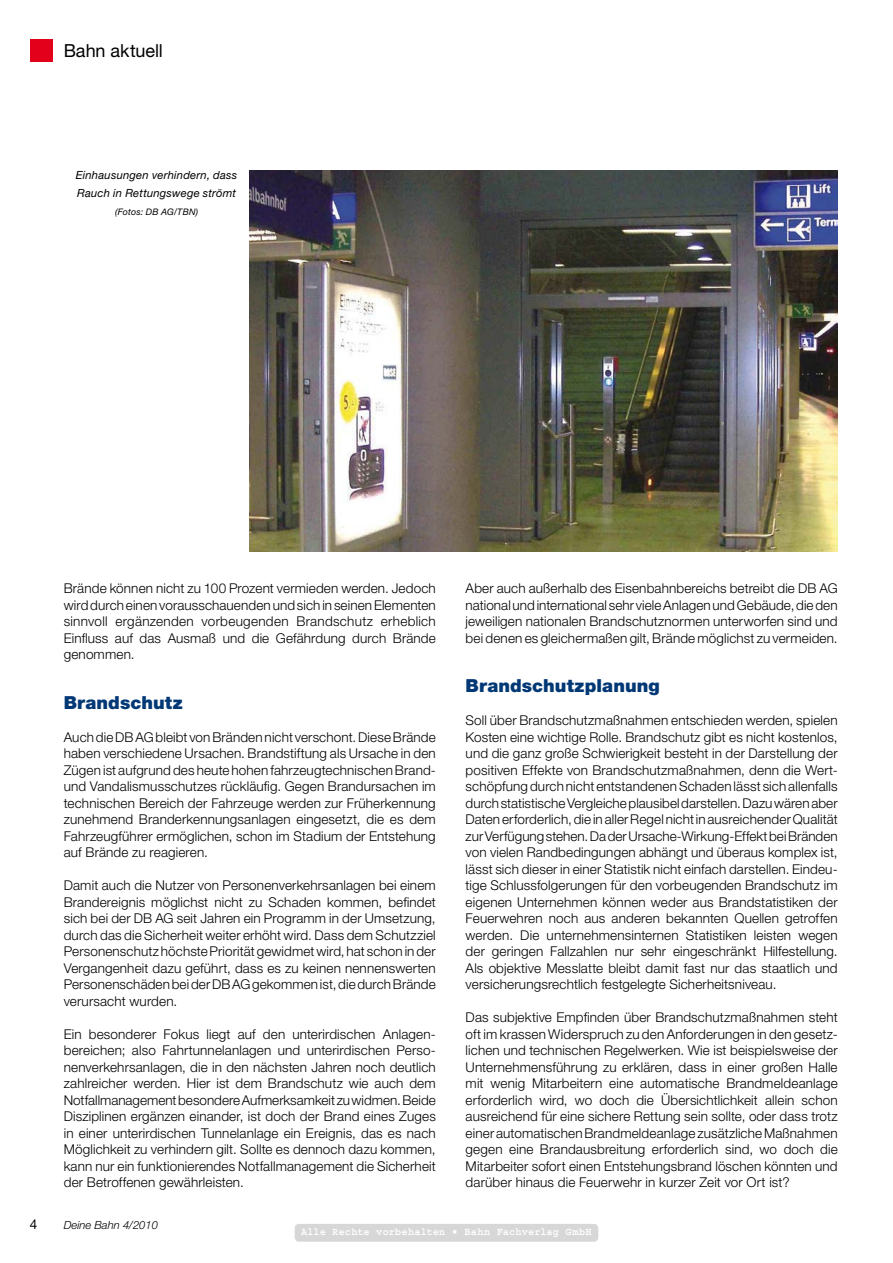
<style>
.page{position:relative;width:893px;height:1263px;background:#fff}
.page>*{position:absolute;margin:0;border:0;box-sizing:border-box;transform-origin:0 0}
.t1{font:900 18px "Helvetica Neue";letter-spacing:.005em;color:#003876}
.t2{font:18px "Helvetica Neue";letter-spacing:-.005em;color:#000}
.t3{font:300 13.5px/16.5px "Helvetica Neue";letter-spacing:.01em;color:#000;text-align:justify}
.t4{font:13.5px "Helvetica Neue";color:#000}
.t5{font:italic 11.25px/18px "Helvetica Neue";letter-spacing:.02em;color:#000}
.t6{font:italic 300 11.25px "Helvetica Neue";color:#000}
.t7{font:700 10.65px "Courier";letter-spacing:.025em;color:#fff;scale:.95 1}
.t8{font:italic 9px "Helvetica Neue";letter-spacing:.015em;color:#000}
</style>
<div class="page">
<div style="left:30px;top:39px;width:23px;height:23px;background:#e2001a"></div>
<img style="left:249px;top:170px;width:589px;height:381px">
<div style="left:295px;top:1224px;width:303px;height:18px;background:#d7d7d8;border-radius:4px"></div>
<h1 class="t2" style="left:64px;top:40px;width:101px">Bahn aktuell</h1>
<p class="t5" style="left:76px;top:166px;width:163px">Einhausungen verhindern, dass<br>Rauch in Rettungswege strömt</p>
<p class="t8" style="left:115px;top:206px;width:84px">(Fotos: DB AG/TBN)</p>
<p class="t3" style="left:64px;top:580px;width:374px">Brände können nicht zu 100 Prozent vermieden werden. Jedoch wird durch einen vorausschauenden und sich in seinen Elementen sinnvoll ergänzenden vorbeugenden Brandschutz erheblich Einfluss auf das Ausmaß und die Gefährdung durch Brände genommen.</p>
<h1 class="t1" style="left:64px;top:691px;width:120px">Brandschutz</h1>
<p class="t3" style="left:64px;top:728px;width:374px">Auch die DB AG bleibt von Bränden nicht verschont. Diese Brände haben verschiedene Ursachen. Brandstiftung als Ursache in den Zügen ist aufgrund des heute hohen fahrzeugtechnischen Brand&shy;und Vandalismusschutzes rückläufig. Gegen Brandursachen im technischen Bereich der Fahrzeuge werden zur Früherkennung zunehmend Branderkennungsanlagen eingesetzt, die es dem Fahrzeugführer ermöglichen, schon im Stadium der Entstehung auf Brände zu reagieren.</p>
<p class="t3" style="left:64px;top:877px;width:374px">Damit auch die Nutzer von Personenverkehrsanlagen bei einem Brandereignis möglichst nicht zu Schaden kommen, befindet sich bei der DB AG seit Jahren ein Programm in der Umsetzung, durch das die Sicherheit weiter erhöht wird. Dass dem Schutzziel Personenschutz höchste Priorität gewidmet wird, hat schon in der Vergangenheit dazu geführt, dass es zu keinen nennenswerten Personenschäden bei der DB AG gekommen ist, die durch Brände verursacht wurden.</p>
<p class="t3" style="left:64px;top:1025px;width:374px">Ein besonderer Fokus liegt auf den unterirdischen Anlagen&shy;bereichen; also Fahrtunnelanlagen und unterirdischen Perso&shy;nenverkehrsanlagen, die in den nächsten Jahren noch deutlich zahlreicher werden. Hier ist dem Brandschutz wie auch dem Notfallmanagement besondere Aufmerksamkeit zu widmen. Beide Disziplinen ergänzen einander, ist doch der Brand eines Zuges in einer unterirdischen Tunnelanlage ein Ereignis, das es nach Möglichkeit zu verhindern gilt. Sollte es dennoch dazu kommen, kann nur ein funktionierendes Notfallmanagement die Sicherheit der Betroffenen gewährleisten.</p>
<p class="t3" style="left:466px;top:580px;width:374px">Aber auch außerhalb des Eisenbahnbereichs betreibt die DB AG national und international sehr viele Anlagen und Gebäude, die den jeweiligen nationalen Brandschutznormen unterworfen sind und bei denen es gleichermaßen gilt, Brände möglichst zu vermeiden.</p>
<h1 class="t1" style="left:466px;top:675px;width:196px">Brandschutzplanung</h1>
<p class="t3" style="left:466px;top:712px;width:374px">Soll über Brandschutzmaßnahmen entschieden werden, spielen Kosten eine wichtige Rolle. Brandschutz gibt es nicht kostenlos, und die ganz große Schwierigkeit besteht in der Darstellung der positiven Effekte von Brandschutzmaßnahmen, denn die Wert&shy;schöpfung durch nicht entstandenen Schaden lässt sich allenfalls durch statistische Vergleiche plausibel darstellen. Dazu wären aber Daten erforderlich, die in aller Regel nicht in ausreichender Qualität zur Verfügung stehen. Da der Ursache-Wirkung-Effekt bei Bränden von vielen Randbedingungen abhängt und überaus komplex ist, lässt sich dieser in einer Statistik nicht einfach darstellen. Eindeu&shy;tige Schlussfolgerungen für den vorbeugenden Brandschutz im eigenen Unternehmen können weder aus Brandstatistiken der Feuerwehren noch aus anderen bekannten Quellen getroffen werden. Die unternehmensinternen Statistiken leisten wegen der geringen Fallzahlen nur sehr eingeschränkt Hilfestellung.<br>Als objektive Messlatte bleibt damit fast nur das staatlich und versicherungsrechtlich festgelegte Sicherheitsniveau.</p>
<p class="t3" style="left:466px;top:1009px;width:374px">Das subjektive Empfinden über Brandschutzmaßnahmen steht oft im krassen Widerspruch zu den Anforderungen in den gesetz&shy;lichen und technischen Regelwerken. Wie ist beispielsweise der Unternehmensführung zu erklären, dass in einer großen Halle mit wenig Mitarbeitern eine automatische Brandmeldeanlage erforderlich wird, wo doch die Übersichtlichkeit allein schon ausreichend für eine sichere Rettung sein sollte, oder dass trotz einer automatischen Brandmeldeanlage zusätzliche Maßnahmen gegen eine Brandausbreitung erforderlich sind, wo doch die Mitarbeiter sofort einen Entstehungsbrand löschen könnten und darüber hinaus die Feuerwehr in kurzer Zeit vor Ort ist?</p>
<p class="t4" style="left:30px;top:1216px;width:9px">4</p>
<p class="t6" style="left:64px;top:1218px;width:96px">Deine Bahn 4/2010</p>
<p class="t7" style="left:301px;top:1227px;width:307px">Alle Rechte vorbehalten • Bahn Fachverlag GmbH</p>
</div>
